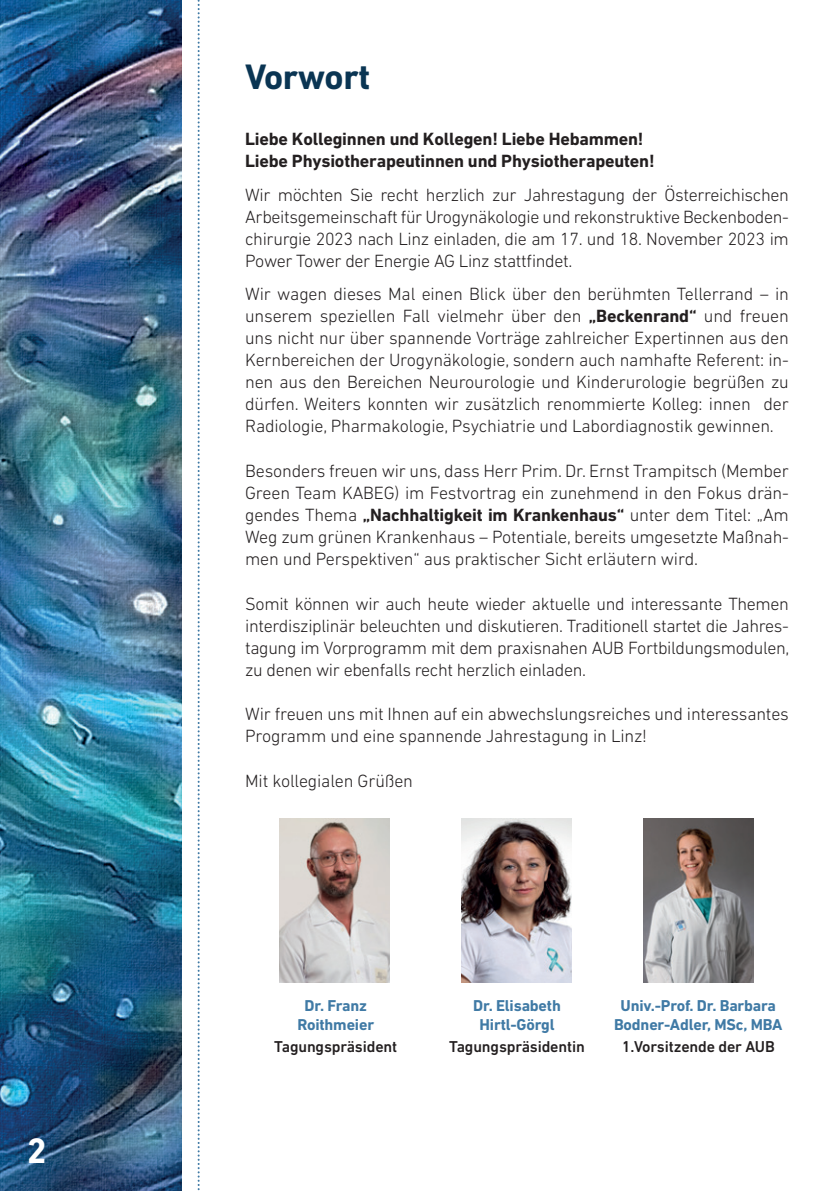
<style>
.page{position:relative;width:840px;height:1191px;background:#fff}
.page>*{position:absolute;margin:0;border:0;box-sizing:border-box;transform-origin:0 0}
.t1{font:700 36px "DIN Next LT Pro";letter-spacing:-.01em;color:#0a3553}
.t2{font:700 36px "DIN Next LT Pro";color:#fff}
.t3{font:300 18px/22px "DIN Next LT Pro";letter-spacing:-.01em;color:#231f20;text-align:justify}
.t4{font:700 18px/22px "DIN Next LT Pro";letter-spacing:-.01em;color:#231f20}
.t5{font:700 16px/19.2px "DIN Next LT Pro";letter-spacing:-.01em;color:#407aa5;text-align:center}
.t6{font:500 16px "DIN Next LT Pro";letter-spacing:-.01em;color:#231f20}
.s1{font-weight:700}
</style>
<div class="page">
<svg style="left:197px;top:0;width:2px;height:1191px"></svg>
<img style="left:0;top:0;width:181px;height:1191px">
<img style="left:279px;top:818px;width:110px;height:164px">
<img style="left:643px;top:818px;width:109px;height:164px">
<img style="left:461px;top:818px;width:110px;height:164px">
<h1 class="t2" style="left:27px;top:1129px;width:22px">2</h1>
<h1 class="t1" style="left:245px;top:56px;width:126px">Vorwort</h1>
<p class="t4" style="left:245px;top:128px;width:411px">Liebe Kolleginnen und Kollegen! Liebe Hebammen!<br>Liebe Physiotherapeutinnen und Physiotherapeuten!</p>
<p class="t3" style="left:245px;top:183px;width:545px">Wir möchten Sie recht herzlich zur Jahrestagung der Österreichischen Arbeitsgemeinschaft für Urogynäkologie und rekonstruktive Beckenboden&shy;chirurgie 2023 nach Linz einladen, die am 17. und 18. November 2023 im Power Tower der Energie AG Linz stattfindet.</p>
<p class="t3" style="left:245px;top:283px;width:545px">Wir wagen dieses Mal einen Blick über den berühmten Tellerrand – in unserem speziellen Fall vielmehr über den <span class="s1">„Beckenrand“</span> und freuen uns nicht nur über spannende Vorträge zahlreicher Expertinnen aus den Kernbereichen der Urogynäkologie, sondern auch namhafte Referent: in&shy;nen aus den Bereichen Neurourologie und Kinderurologie begrüßen zu dürfen. Weiters konnten wir zusätzlich renommierte Kolleg: innen der Radiologie, Pharmakologie, Psychiatrie und Labordiagnostik gewinnen.</p>
<p class="t3" style="left:245px;top:459px;width:545px">Besonders freuen wir uns, dass Herr Prim. Dr. Ernst Trampitsch (Member Green Team KABEG) im Festvortrag ein zunehmend in den Fokus drän&shy;gendes Thema <span class="s1">„Nachhaltigkeit im Krankenhaus“</span> unter dem Titel: „Am Weg zum grünen Krankenhaus – Potentiale, bereits umgesetzte Maßnah&shy;men und Perspektiven“ aus praktischer Sicht erläutern wird.</p>
<p class="t3" style="left:245px;top:592px;width:545px">Somit können wir auch heute wieder aktuelle und interessante Themen interdisziplinär beleuchten und diskutieren. Traditionell startet die Jahres&shy;tagung im Vorprogramm mit dem praxisnahen AUB Fortbildungsmodulen, zu denen wir ebenfalls recht herzlich einladen.</p>
<p class="t3" style="left:245px;top:703px;width:545px">Wir freuen uns mit Ihnen auf ein abwechslungsreiches und interessantes<br>Programm und eine spannende Jahrestagung in Linz!</p>
<p class="t3" style="left:245px;top:769px;width:169px">Mit kollegialen Grüßen</p>
<p class="t5" style="left:297px;top:995px;width:78px">Dr. Franz<br>Roithmeier</p>
<p class="t6" style="left:274px;top:1037px;width:124px">Tagungspräsident</p>
<p class="t5" style="left:473px;top:995px;width:89px">Dr. Elisabeth<br>Hirtl-Görgl</p>
<p class="t6" style="left:449px;top:1037px;width:137px">Tagungspräsidentin</p>
<p class="t5" style="left:613px;top:995px;width:170px">Univ.-Prof. Dr. Barbara<br>Bodner-Adler, MSc, MBA</p>
<p class="t6" style="left:621px;top:1037px;width:154px">1.Vorsitzende der AUB</p>
</div>
